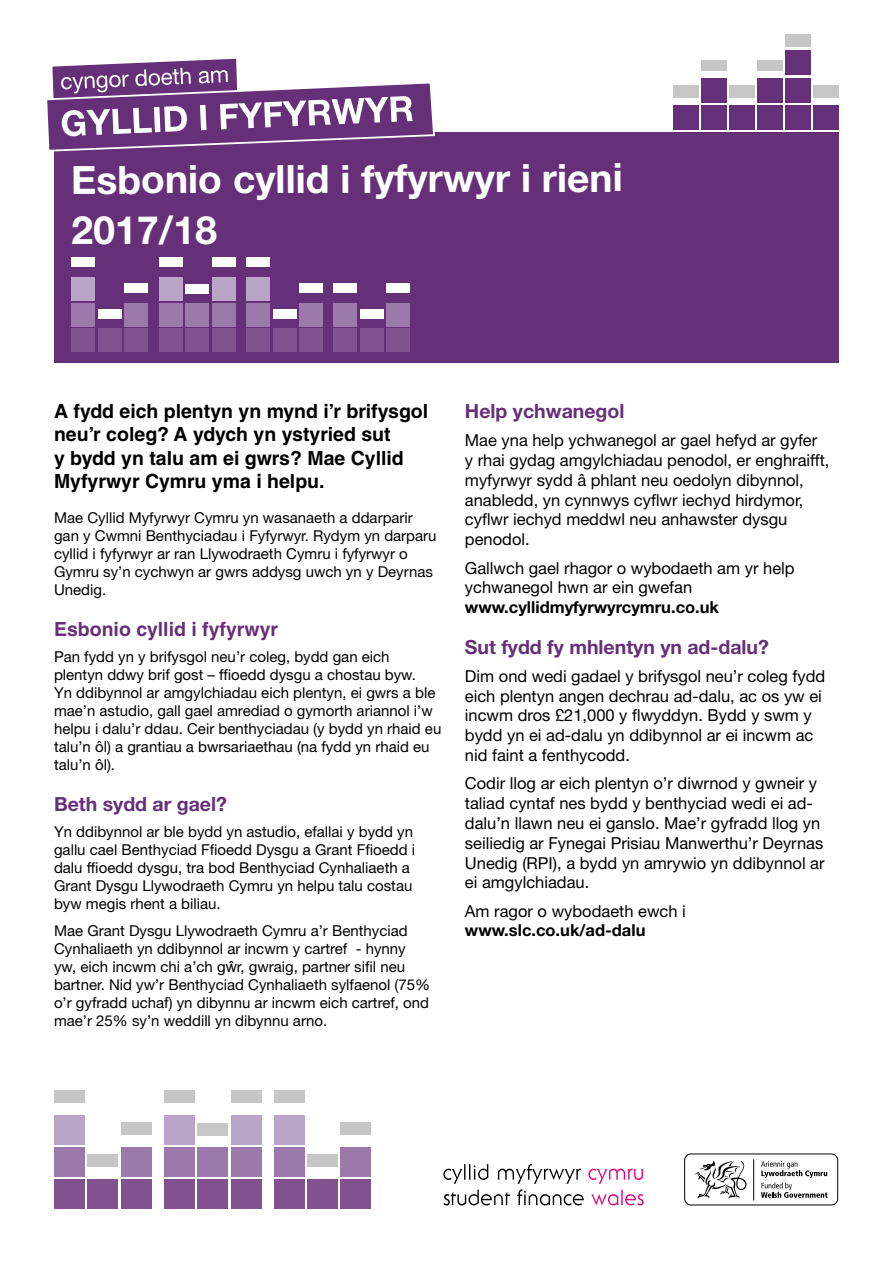
<style>
.page{position:relative;width:893px;height:1263px;background:#fff}
.page>*{position:absolute;margin:0;border:0;box-sizing:border-box;transform-origin:0 0}
.t1{font:700 39px/51.4px "Helvetica Neue LT Std";letter-spacing:-.005em;color:#fff}
.t2{font:700 19.5px/23.4px "Helvetica LT Std";color:#000}
.t3{font:700 19.5px "Helvetica Neue LT Std";color:#663079}
.t4{font:700 19.5px "Helvetica LT Std";color:#663079}
.t5{font:16.5px/19.8px "Helvetica Neue LT Std";color:#000}
.t6{font:700 16.5px "Helvetica Neue LT Std";color:#000}
.t7{font:15px/18px "Helvetica Neue LT Std";color:#000}
.s1{font-family:"Arial";font-size:15.3px}
</style>
<div class="page">
<div style="left:54px;top:132px;width:785px;height:230px;background:#663079"></div>
<div style="left:701px;top:78px;width:25px;height:25px;background:#663079"></div>
<div style="left:785px;top:78px;width:26px;height:25px;background:#663079"></div>
<div style="left:785px;top:51px;width:26px;height:24px;background:#663079"></div>
<div style="left:757px;top:78px;width:26px;height:25px;background:#663079"></div>
<div style="left:701px;top:60px;width:25px;height:11px;background:#c6c6c6"></div>
<div style="left:757px;top:60px;width:26px;height:11px;background:#c6c6c6"></div>
<div style="left:701px;top:105px;width:25px;height:25px;background:#663079"></div>
<div style="left:785px;top:105px;width:26px;height:25px;background:#663079"></div>
<div style="left:757px;top:105px;width:26px;height:25px;background:#663079"></div>
<div style="left:729px;top:105px;width:26px;height:25px;background:#663079"></div>
<div style="left:673px;top:105px;width:25px;height:25px;background:#663079"></div>
<div style="left:814px;top:105px;width:25px;height:25px;background:#663079"></div>
<div style="left:729px;top:86px;width:26px;height:12px;background:#c6c6c6"></div>
<div style="left:673px;top:86px;width:25px;height:12px;background:#c6c6c6"></div>
<div style="left:814px;top:86px;width:25px;height:12px;background:#c6c6c6"></div>
<div style="left:785px;top:34px;width:26px;height:12px;background:#c6c6c6"></div>
<div style="left:71px;top:277px;width:24px;height:24px;background:#baa5c8"></div>
<div style="left:246px;top:277px;width:24px;height:24px;background:#baa5c8"></div>
<div style="left:71px;top:257px;width:24px;height:10px;background:#fff"></div>
<div style="left:246px;top:257px;width:24px;height:10px;background:#fff"></div>
<div style="left:71px;top:303px;width:24px;height:23px;background:#9b7aab"></div>
<div style="left:246px;top:303px;width:24px;height:23px;background:#9b7aab"></div>
<div style="left:71px;top:329px;width:24px;height:23px;background:#805390"></div>
<div style="left:246px;top:329px;width:24px;height:23px;background:#805390"></div>
<div style="left:98px;top:329px;width:24px;height:23px;background:#805390"></div>
<div style="left:273px;top:329px;width:24px;height:23px;background:#805390"></div>
<div style="left:98px;top:309px;width:24px;height:9px;background:#fff"></div>
<div style="left:273px;top:309px;width:24px;height:9px;background:#fff"></div>
<div style="left:124px;top:303px;width:24px;height:23px;background:#9b7aab"></div>
<div style="left:299px;top:303px;width:24px;height:23px;background:#9b7aab"></div>
<div style="left:124px;top:283px;width:24px;height:10px;background:#fff"></div>
<div style="left:299px;top:283px;width:24px;height:10px;background:#fff"></div>
<div style="left:124px;top:329px;width:24px;height:23px;background:#805390"></div>
<div style="left:299px;top:329px;width:24px;height:23px;background:#805390"></div>
<div style="left:159px;top:277px;width:24px;height:24px;background:#baa5c8"></div>
<div style="left:159px;top:257px;width:24px;height:10px;background:#fff"></div>
<div style="left:159px;top:303px;width:24px;height:23px;background:#9b7aab"></div>
<div style="left:159px;top:329px;width:24px;height:23px;background:#805390"></div>
<div style="left:185px;top:284px;width:24px;height:10px;background:#fff"></div>
<div style="left:185px;top:303px;width:24px;height:23px;background:#9b7aab"></div>
<div style="left:185px;top:329px;width:24px;height:23px;background:#805390"></div>
<div style="left:212px;top:277px;width:24px;height:24px;background:#baa5c8"></div>
<div style="left:212px;top:257px;width:24px;height:10px;background:#fff"></div>
<div style="left:212px;top:303px;width:24px;height:23px;background:#9b7aab"></div>
<div style="left:212px;top:329px;width:24px;height:23px;background:#805390"></div>
<div style="left:333px;top:283px;width:24px;height:10px;background:#fff"></div>
<div style="left:333px;top:303px;width:24px;height:23px;background:#9b7aab"></div>
<div style="left:333px;top:329px;width:24px;height:23px;background:#805390"></div>
<div style="left:360px;top:329px;width:24px;height:23px;background:#805390"></div>
<div style="left:360px;top:309px;width:24px;height:9px;background:#fff"></div>
<div style="left:386px;top:303px;width:24px;height:23px;background:#9b7aab"></div>
<div style="left:386px;top:283px;width:24px;height:10px;background:#fff"></div>
<div style="left:386px;top:329px;width:24px;height:23px;background:#805390"></div>
<div style="left:54px;top:1115px;width:30px;height:29px;background:#baa5c8"></div>
<div style="left:274px;top:1115px;width:30px;height:29px;background:#baa5c8"></div>
<div style="left:54px;top:1090px;width:30px;height:12px;background:#c6c6c6"></div>
<div style="left:274px;top:1090px;width:30px;height:12px;background:#c6c6c6"></div>
<div style="left:54px;top:1147px;width:30px;height:30px;background:#9b7aab"></div>
<div style="left:274px;top:1147px;width:30px;height:30px;background:#9b7aab"></div>
<div style="left:54px;top:1180px;width:30px;height:29px;background:#805390"></div>
<div style="left:274px;top:1180px;width:30px;height:29px;background:#805390"></div>
<div style="left:88px;top:1180px;width:30px;height:29px;background:#805390"></div>
<div style="left:307px;top:1180px;width:30px;height:29px;background:#805390"></div>
<div style="left:88px;top:1154px;width:30px;height:13px;background:#c6c6c6"></div>
<div style="left:307px;top:1154px;width:30px;height:13px;background:#c6c6c6"></div>
<div style="left:121px;top:1147px;width:30px;height:30px;background:#9b7aab"></div>
<div style="left:341px;top:1147px;width:30px;height:30px;background:#9b7aab"></div>
<div style="left:121px;top:1122px;width:30px;height:12px;background:#c6c6c6"></div>
<div style="left:341px;top:1122px;width:30px;height:12px;background:#c6c6c6"></div>
<div style="left:121px;top:1180px;width:30px;height:29px;background:#805390"></div>
<div style="left:341px;top:1180px;width:30px;height:29px;background:#805390"></div>
<div style="left:164px;top:1115px;width:30px;height:29px;background:#baa5c8"></div>
<div style="left:164px;top:1090px;width:30px;height:12px;background:#c6c6c6"></div>
<div style="left:164px;top:1147px;width:30px;height:30px;background:#9b7aab"></div>
<div style="left:164px;top:1180px;width:30px;height:29px;background:#805390"></div>
<div style="left:198px;top:1123px;width:30px;height:13px;background:#c6c6c6"></div>
<div style="left:198px;top:1147px;width:30px;height:30px;background:#9b7aab"></div>
<div style="left:198px;top:1180px;width:30px;height:29px;background:#805390"></div>
<div style="left:231px;top:1115px;width:30px;height:29px;background:#baa5c8"></div>
<div style="left:231px;top:1090px;width:30px;height:12px;background:#c6c6c6"></div>
<div style="left:231px;top:1147px;width:30px;height:30px;background:#9b7aab"></div>
<div style="left:231px;top:1180px;width:30px;height:29px;background:#805390"></div>
<div style="left:684px;top:1153px;width:154px;height:52px;border:1px solid #000;border-radius:6px"></div>
<hr style="left:753px;top:1159px;width:1px;height:41px;background:#000">
<svg style="left:761px;top:1161px;width:66px;height:37px"></svg>
<svg style="left:695px;top:1160px;width:51px;height:39px"></svg>
<svg style="left:47px;top:58px;width:388px;height:94px"></svg>
<svg style="left:443px;top:1164px;width:201px;height:41px"></svg>
<h1 class="t1" style="left:71px;top:152px;width:553px">Esbonio cyllid i fyfyrwyr i rieni<br>2017/18</h1>
<h2 class="t2" style="left:54px;top:399px;width:376px">A fydd eich plentyn yn mynd i’r brifysgol neu’r coleg? A ydych yn ystyried sut<br>y bydd yn talu am ei gwrs? Mae Cyllid Myfyrwyr Cymru yma i helpu.</h2>
<p class="t7" style="left:54px;top:509px;width:384px">Mae Cyllid Myfyrwyr Cymru yn wasanaeth a ddarparir gan y Cwmni Benthyciadau i Fyfyrwyr. Rydym yn darparu cyllid i fyfyrwyr ar ran Llywodraeth Cymru i fyfyrwyr o Gymru sy’n cychwyn ar gwrs addysg uwch yn y Deyrnas Unedig.</p>
<h2 class="t4" style="left:54px;top:617px;width:226px">Esbonio cyllid i fyfyrwyr</h2>
<p class="t7" style="left:54px;top:648px;width:389px">Pan fydd yn y brifysgol neu’r coleg, bydd gan eich plentyn ddwy brif gost – ffioedd dysgu a chostau byw.<br>Yn ddibynnol ar amgylchiadau eich plentyn, ei gwrs a ble mae’n astudio, gall gael amrediad o gymorth ariannol i’w helpu i dalu’r ddau. Ceir benthyciadau (y bydd yn rhaid eu talu’n ôl) a grantiau a bwrsariaethau (na fydd yn rhaid eu talu’n ôl).</p>
<h2 class="t3" style="left:54px;top:791px;width:174px">Beth sydd ar gael?</h2>
<p class="t7" style="left:54px;top:822px;width:363px">Yn ddibynnol ar ble bydd yn astudio, efallai y bydd yn gallu cael Benthyciad Ffioedd Dysgu a Grant Ffioedd i dalu ffioedd dysgu, tra bod Benthyciad Cynhaliaeth a Grant Dysgu Llywodraeth Cymru yn helpu talu costau byw megis rhent a biliau.</p>
<p class="t7" style="left:54px;top:921px;width:378px">Mae Grant Dysgu Llywodraeth Cymru a’r Benthyciad Cynhaliaeth yn ddibynnol ar incwm y cartref - hynny yw, eich incwm chi a’ch g<span class="s1">ŵ</span>r, gwraig, partner sifil neu bartner. Nid yw’r Benthyciad Cynhaliaeth sylfaenol (75% o’r gyfradd uchaf) yn dibynnu ar incwm eich cartref, ond mae’r 25% sy’n weddill yn dibynnu arno.</p>
<h2 class="t3" style="left:465px;top:399px;width:161px">Help ychwanegol</h2>
<p class="t5" style="left:465px;top:430px;width:366px">Mae yna help ychwanegol ar gael hefyd ar gyfer y rhai gydag amgylchiadau penodol, er enghraifft, myfyrwyr sydd â phlant neu oedolyn dibynnol, anabledd, yn cynnwys cyflwr iechyd hirdymor, cyflwr iechyd meddwl neu anhawster dysgu penodol.</p>
<p class="t5" style="left:465px;top:557px;width:331px">Gallwch gael rhagor o wybodaeth am yr help ychwanegol hwn ar ein gwefan</p>
<p class="t6" style="left:465px;top:597px;width:256px">www.cyllidmyfyrwyrcymru.co.uk</p>
<h2 class="t3" style="left:465px;top:634px;width:306px">Sut fydd fy mhlentyn yn ad-dalu?</h2>
<p class="t5" style="left:465px;top:666px;width:362px">Dim ond wedi gadael y brifysgol neu’r coleg fydd eich plentyn angen dechrau ad-dalu, ac os yw ei incwm dros £21,000 y flwyddyn. Bydd y swm y bydd yn ei ad-dalu yn ddibynnol ar ei incwm ac nid faint a fenthycodd.</p>
<p class="t5" style="left:465px;top:773px;width:361px">Codir llog ar eich plentyn o’r diwrnod y gwneir y taliad cyntaf nes bydd y benthyciad wedi ei ad&shy;dalu’n llawn neu ei ganslo. Mae’r gyfradd llog yn seiliedig ar Fynegai Prisiau Manwerthu’r Deyrnas Unedig (RPI), a bydd yn amrywio yn ddibynnol ar ei amgylchiadau.</p>
<p class="t5" style="left:465px;top:901px;width:222px">Am ragor o wybodaeth ewch i</p>
<p class="t6" style="left:465px;top:920px;width:182px">www.slc.co.uk/ad-dalu</p>
</div>
